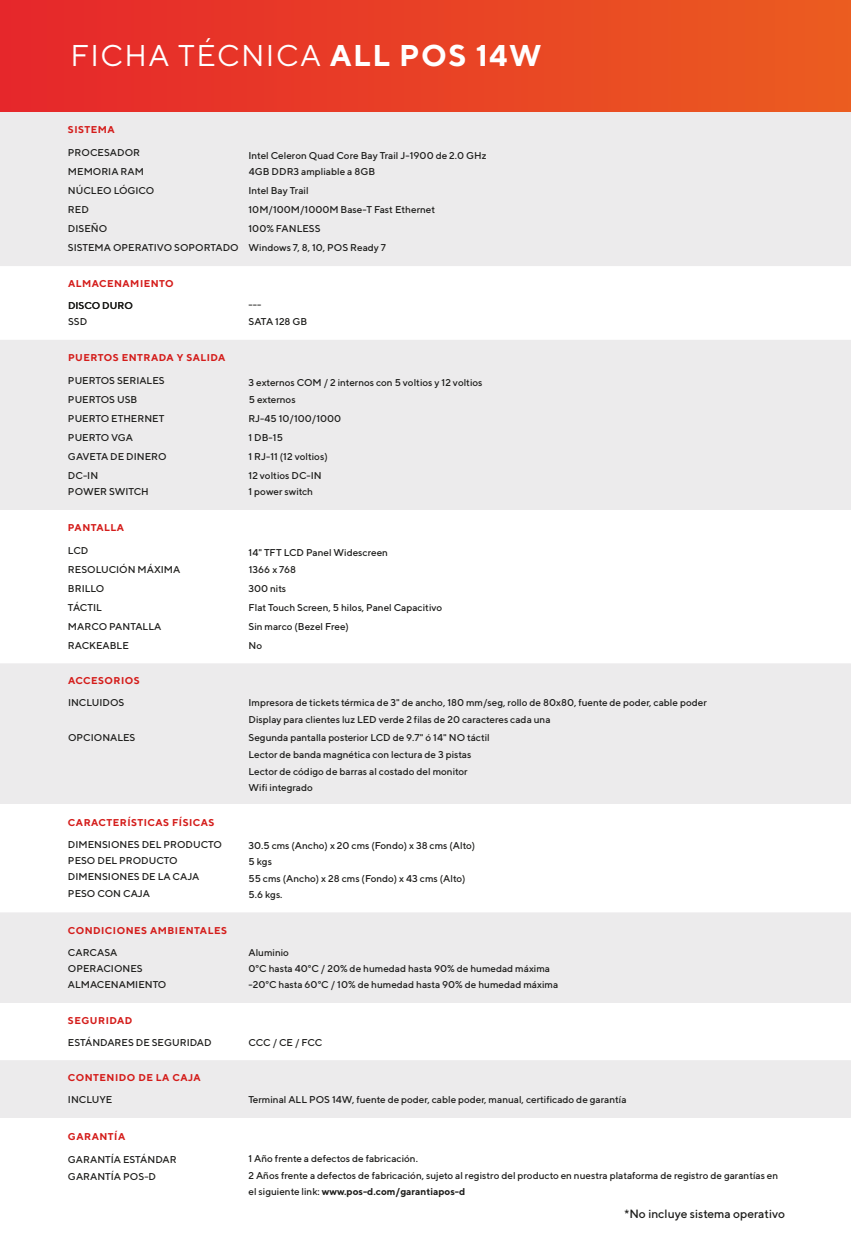
<style>
.page{position:relative;width:851px;height:1248px;background:#fff}
.page>*{position:absolute;margin:0;border:0;box-sizing:border-box;transform-origin:0 0}
.t1{font:30px "TT Norms";letter-spacing:.05em;color:#fff}
.t2{font:500 12px "TT Norms";color:#1d1d1b}
.t3{font:500 9.8px/19px "TT Norms";color:#1d1d1b}
.t4{font:700 9.8px "TT Norms";letter-spacing:.05em;color:#d41c1a}
.s1{font-weight:700}
</style>
<div class="page">
<div style="left:0;top:112px;width:850px;height:154px;background:#ecebec"></div>
<div style="left:0;top:340px;width:850px;height:170px;background:#ecebec"></div>
<div style="left:0;top:663px;width:850px;height:141px;background:#ecebec"></div>
<div style="left:0;top:912px;width:850px;height:90px;background:#ecebec"></div>
<div style="left:0;top:1060px;width:850px;height:57px;background:#ecebec"></div>
<div style="left:0;top:0;width:850px;height:111px;background:linear-gradient(to right,#e6262b,#eb5c20)"></div>
<h1 class="t1" style="left:70px;top:37px;width:472px">FICHA TÉCNICA <span class="s1">ALL POS 14W</span></h1>
<p class="t4" style="left:68px;top:124px;width:48px">SISTEMA</p>
<p class="t3" style="left:68px;top:143px;width:172px">PROCESADOR<br>MEMORIA RAM<br>NÚCLEO LÓGICO<br>RED<br>DISEÑO<br>SISTEMA OPERATIVO SOPORTADO</p>
<p class="t3" style="left:248px;top:147px;width:239px;line-height:16.6px">Intel Celeron Quad Core Bay Trail J-1900 de 2.0 GHz<br>4GB DDR3 ampliable a 8GB</p>
<p class="t3" style="left:248px;top:181px;width:188px">Intel Bay Trail<br>10M/100M/1000M Base-T Fast Ethernet<br>100% FANLESS<br>Windows 7, 8, 10, POS Ready 7</p>
<p class="t4" style="left:68px;top:277px;width:107px">ALMACENAMIENTO</p>
<p class="t3" style="left:68px;top:296px;width:66px">DISCO DURO</p>
<p class="t3" style="left:68px;top:312px;width:21px">SSD</p>
<p class="t4" style="left:68px;top:351px;width:159px">PUERTOS ENTRADA Y SALIDA</p>
<p class="t3" style="left:68px;top:370px;width:100px">PUERTOS SERIALES<br>PUERTOS USB<br>PUERTO ETHERNET<br>PUERTO VGA<br>GAVETA DE DINERO<br>DC-IN</p>
<p class="t3" style="left:68px;top:482px;width:82px">POWER SWITCH</p>
<p class="t4" style="left:68px;top:521px;width:58px">PANTALLA</p>
<p class="t3" style="left:248px;top:295px;width:14px">---</p>
<p class="t3" style="left:248px;top:311px;width:60px">SATA 128 GB</p>
<p class="t3" style="left:248px;top:374px;width:235px;line-height:16.6px">3 externos COM / 2 internos con 5 voltios y 12 voltios<br>5 externos</p>
<p class="t3" style="left:248px;top:408px;width:94px">RJ-45 10/100/1000<br>1 DB-15<br>1 RJ-11 (12 voltios)<br>12 voltios DC-IN</p>
<p class="t3" style="left:248px;top:482px;width:66px">1 power switch</p>
<p class="t3" style="left:68px;top:540px;width:114px">LCD<br>RESOLUCIÓN MÁXIMA<br>BRILLO<br>TÁCTIL<br>MARCO PANTALLA<br>RACKEABLE</p>
<p class="t3" style="left:248px;top:544px;width:141px;line-height:16.6px">14" TFT LCD Panel Widescreen<br>1366 x 768</p>
<p class="t3" style="left:248px;top:578px;width:195px">300 nits<br>Flat Touch Screen, 5 hilos, Panel Capacitivo<br>Sin marco (Bezel Free)<br>No</p>
<p class="t4" style="left:68px;top:674px;width:73px">ACCESORIOS</p>
<p class="t3" style="left:574px;top:693px;width:9px">0</p>
<p class="t3" style="left:68px;top:693px;width:58px">INCLUIDOS</p>
<p class="t3" style="left:248px;top:694px;width:459px;line-height:16.6px">Impresora de tickets térmica de 3" de ancho, 180 mm/seg, rollo de 80x80, fuente de poder, cable poder<br>Display para clientes luz LED verde 2 filas de 20 caracteres cada una</p>
<p class="t3" style="left:248px;top:729px;width:243px;line-height:16.6px">Segunda pantalla posterior LCD de 9.7" ó 14" NO táctil Lector de banda magnética con lectura de 3 pistas Lector de código de barras al costado del monitor<br>Wifi integrado</p>
<p class="t3" style="left:248px;top:727px;width:224px;line-height:16.4px">Wifi integrado<br>2da pantalla posterior LCD de 9.7" ó 14" NO tactil<br>Lector de banda magnética con lectura de 3 pistas</p>
<p class="t3" style="left:68px;top:728px;width:69px">OPCIONALES</p>
<p class="t4" style="left:68px;top:816px;width:148px">CARACTERÍSTICAS FÍSICAS</p>
<p class="t3" style="left:68px;top:834px;width:155px">DIMENSIONES DEL PRODUCTO</p>
<p class="t3" style="left:248px;top:837px;width:228px;line-height:16.4px">30.5 cms (Ancho) x 20 cms (Fondo) x 38 cms (Alto)<br>5 kgs</p>
<p class="t3" style="left:248px;top:884px;width:36px">5.6 kgs.</p>
<p class="t3" style="left:68px;top:852px;width:133px;line-height:16.4px">PESO DEL PRODUCTO<br>DIMENSIONES DE LA CAJA<br>PESO CON CAJA</p>
<p class="t3" style="left:248px;top:868px;width:218px">55 cms (Ancho) x 28 cms (Fondo) x 43 cms (Alto)</p>
<p class="t4" style="left:68px;top:923px;width:160px">CONDICIONES AMBIENTALES</p>
<p class="t3" style="left:68px;top:942px;width:51px">CARCASA</p>
<p class="t3" style="left:248px;top:942px;width:42px">Aluminio</p>
<p class="t3" style="left:68px;top:958px;width:76px">OPERACIONES</p>
<p class="t3" style="left:248px;top:958px;width:303px">0°C hasta 40°C / 20% de humedad hasta 90% de humedad máxima</p>
<p class="t3" style="left:68px;top:974px;width:100px">ALMACENAMIENTO</p>
<p class="t3" style="left:248px;top:974px;width:311px">-20°C hasta 60°C / 10% de humedad hasta 90% de humedad máxima</p>
<p class="t4" style="left:68px;top:1013px;width:66px">SEGURIDAD</p>
<p class="t3" style="left:68px;top:1032px;width:145px">ESTÁNDARES DE SEGURIDAD</p>
<p class="t3" style="left:248px;top:1032px;width:75px">CCC / CE / FCC</p>
<p class="t4" style="left:68px;top:1071px;width:134px">CONTENIDO DE LA CAJA</p>
<p class="t3" style="left:68px;top:1090px;width:46px">INCLUYE</p>
<p class="t3" style="left:248px;top:1090px;width:379px">Terminal ALL POS 14W, fuente de poder, cable poder, manual, certificado de garantía</p>
<p class="t3" style="left:248px;top:1090px;width:458px">Lorem ipsum dolor sit amet, cons ctetuer adipiscing elit, sed diam nonummy nibh euismod tincidunt ut</p>
<p class="t4" style="left:68px;top:1129px;width:59px">GARANTÍA</p>
<p class="t3" style="left:68px;top:1149px;width:110px">GARANTÍA ESTÁNDAR</p>
<p class="t3" style="left:248px;top:1148px;width:171px">1 Año frente a defectos de fabricación.</p>
<p class="t3" style="left:68px;top:1166px;width:90px">GARANTÍA POS-D</p>
<p class="t3" style="left:248px;top:1166px;width:531px;line-height:16.6px">2 Años frente a defectos de fabricación, sujeto al registro del producto en nuestra plataforma de registro de garantías en el siguiente link: <span class="s1">www.pos-d.com/garantiapos-d</span></p>
<p class="t2" style="left:624px;top:1206px;width:162px">*No incluye sistema operativo</p>
</div>
